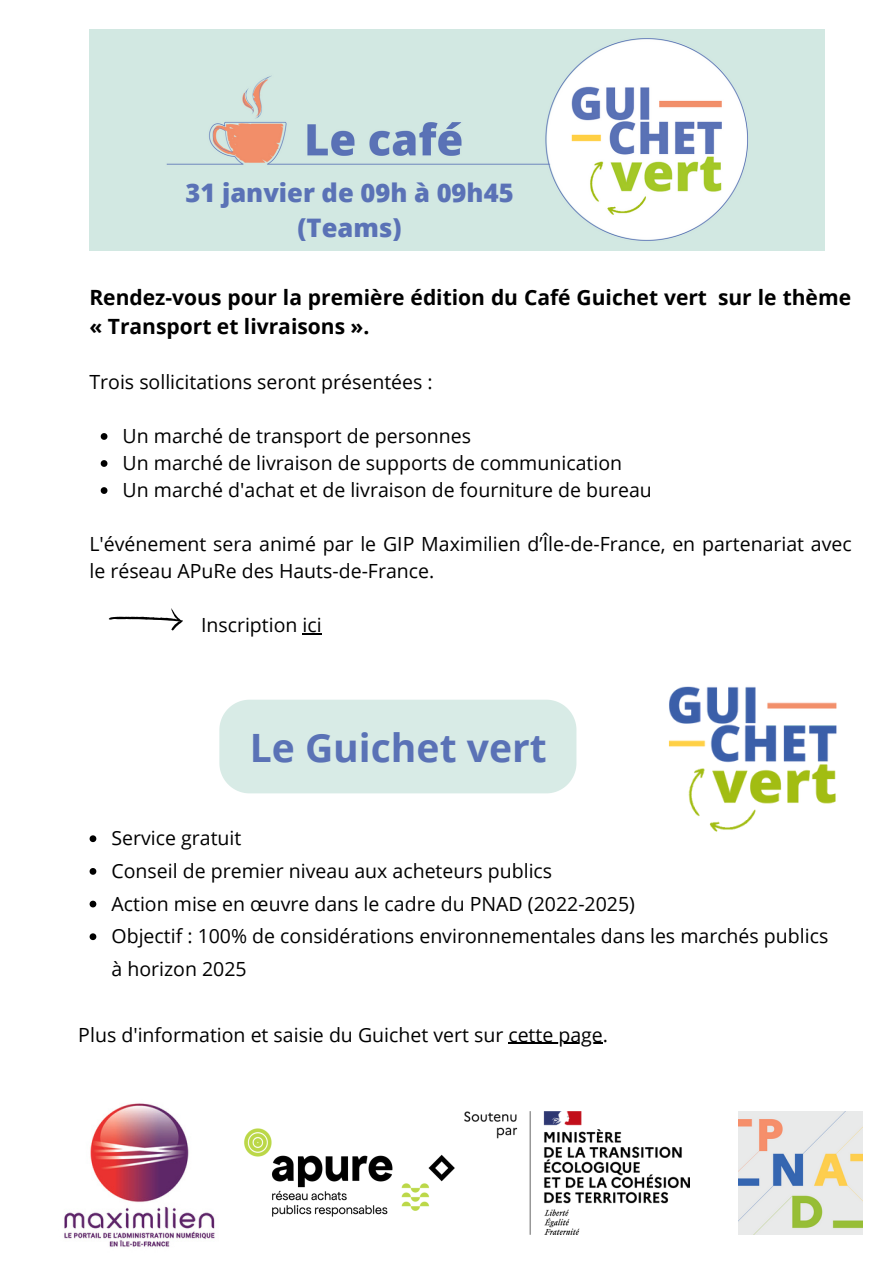
<style>
.page{position:relative;width:894px;height:1264px;background:#fff}
.page>*{position:absolute;margin:0;border:0;box-sizing:border-box;transform-origin:0 0}
.t1{font:700 39px "Open Sans";color:#5a72b6}
.t2{font:800 25.5px/35px "Open Sans";color:#5a72b6;text-align:center}
.t3{font:700 21px/29.2px "Open Sans";color:#000}
.t4{font:19.5px/32.7px "Open Sans";color:#000}
</style>
<div class="page">
<img style="left:668px;top:686px;width:169px;height:146px">
<div style="left:219px;top:699px;width:357px;height:94px;background:#d8ebe6"></div>
<img style="left:485px;top:1111px;width:204px;height:123px">
<img style="left:738px;top:1111px;width:123px;height:123px">
<img style="left:64px;top:1103px;width:149px;height:144px">
<img style="left:213px;top:1111px;width:272px;height:128px">
<svg style="left:90px;top:835px;width:6px;height:7px"></svg>
<svg style="left:90px;top:868px;width:6px;height:6px"></svg>
<svg style="left:90px;top:900px;width:6px;height:7px"></svg>
<svg style="left:90px;top:933px;width:6px;height:7px"></svg>
<hr style="left:508px;top:1042px;width:94px;height:1px;background:#000">
<img style="left:89px;top:29px;width:734px;height:221px">
<svg style="left:101px;top:433px;width:6px;height:7px"></svg>
<svg style="left:101px;top:460px;width:6px;height:7px"></svg>
<svg style="left:101px;top:487px;width:6px;height:7px"></svg>
<svg style="left:302px;top:633px;width:20px;height:1px"></svg>
<svg style="left:109px;top:608px;width:74px;height:22px"></svg>
<h2 class="t2" style="left:185px;top:174px;width:329px">31 janvier de 09h à 09h45 (Teams)</h2>
<p class="t3" style="left:89px;top:282px;width:763px">Rendez-vous pour la première édition du Café Guichet vert sur le thème « Transport et livraisons ».</p>
<p class="t4" style="left:89px;top:365px;width:345px">Trois sollicitations seront présentées :</p>
<p class="t4" style="left:123px;top:422px;width:530px;line-height:27px">Un marché de transport de personnes<br>Un marché de livraison de supports de communication<br>Un marché d'achat et de livraison de fourniture de bureau</p>
<p class="t4" style="left:89px;top:530px;width:763px;line-height:27px">L'événement sera animé par le GIP Maximilien d’Île-de-France, en partenariat avec le réseau APuRe des Hauts-de-France.</p>
<p class="t4" style="left:201px;top:608px;width:122px">Inscription ici</p>
<h1 class="t1" style="left:250px;top:720px;width:298px">Le Guichet vert</h1>
<p class="t4" style="left:111px;top:821px;width:718px">Service gratuit<br>Conseil de premier niveau aux acheteurs publics<br>Action mise en œuvre dans le cadre du PNAD (2022-2025)<br>Objectif : 100% de considérations environnementales dans les marchés publics à horizon 2025</p>
<p class="t4" style="left:78px;top:1017px;width:531px">Plus d'information et saisie du Guichet vert sur cette page.</p>
</div>
